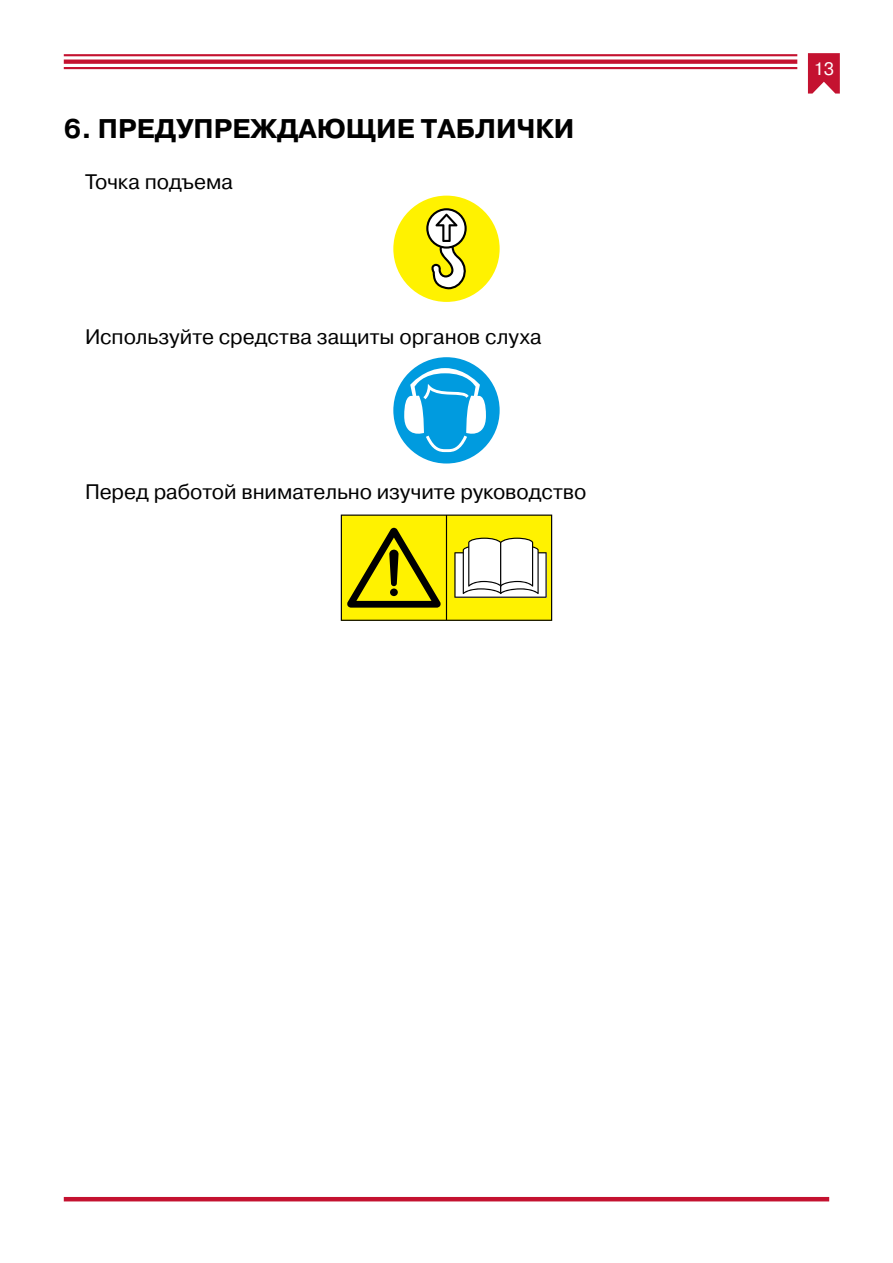
<style>
.page{position:relative;width:893px;height:1263px;background:#fff}
.page>*{position:absolute;margin:0;border:0;box-sizing:border-box;transform-origin:0 0}
.t1{font:700 27px "Pragmatica C";color:#000}
.t2{font:21px "Pragmatica C";letter-spacing:-.005em;color:#000}
.t3{font:18px "Pragmatica C";color:#fff}
</style>
<div class="page">
<svg style="left:808px;top:53px;width:32px;height:41px"></svg>
<hr style="left:64px;top:54px;width:733px;height:2px;background:#c41230">
<svg style="left:64px;top:60px;width:733px;height:4px;background:#c61d39"></svg>
<hr style="left:64px;top:67px;width:733px;height:2px;background:#c41230">
<hr style="left:64px;top:1197px;width:765px;height:4px;background:#c41230">
<div style="left:393px;top:196px;width:107px;height:106px;background:#fff200;border-radius:50%"></div>
<svg style="left:426px;top:208px;width:41px;height:81px"></svg>
<div style="left:393px;top:357px;width:107px;height:106px;background:#009bdf;border-radius:50%"></div>
<svg style="left:404px;top:368px;width:82px;height:84px"></svg>
<svg style="left:341px;top:514px;width:211px;height:107px"></svg>
<p class="t1" style="left:64px;top:114px;width:512px">6. ПРЕДУПРЕЖДАЮЩИЕ ТАБЛИЧКИ</p>
<p class="t2" style="left:85px;top:170px;width:150px">Точка подъема</p>
<p class="t2" style="left:85px;top:325px;width:458px">Используйте средства защиты органов слуха</p>
<p class="t2" style="left:85px;top:481px;width:503px">Перед работой внимательно изучите руководство</p>
<p class="t3" style="left:813px;top:59px;width:22px">13</p>
</div>
